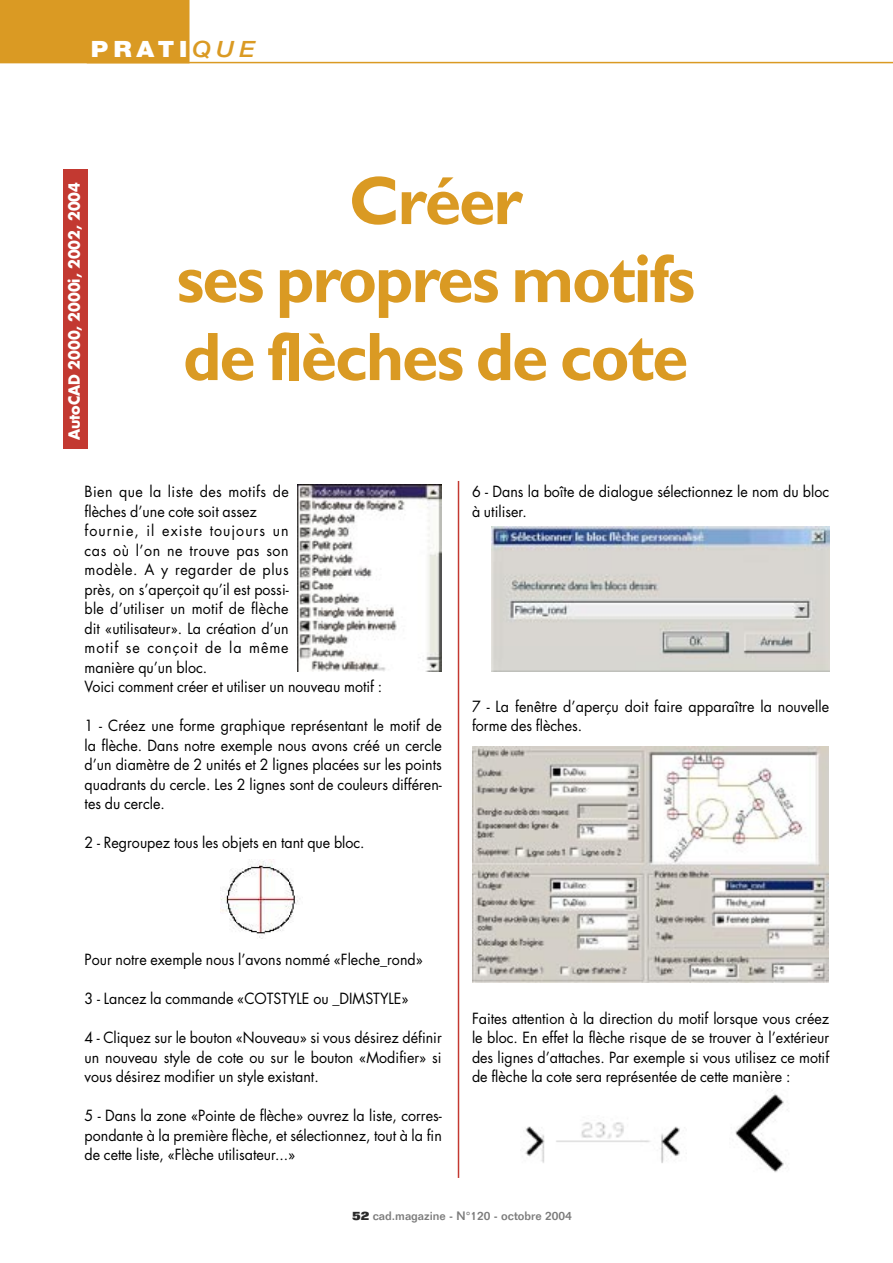
<style>
.page{position:relative;width:893px;height:1263px;background:#fff}
.page>*{position:absolute;margin:0;border:0;box-sizing:border-box;transform-origin:0 0}
.gros_titre_jaune{font:700 69px/78px "Gill Sans";letter-spacing:-.03em;color:#da9a23;text-align:center;scale:.95 1}
.t1{font:900 22.5px "Helvetica Neue";letter-spacing:.2em;color:#fff;scale:1.1 1}
.texte{font:15px/19.5px "Futura";color:#000;text-align:justify;scale:.95 1}
.t2{font:700 15px "Futura";color:#fff;scale:.95 1}
.t3{font:500 12px "Folio";color:#7c7c7c}
.s1{font-weight:500;font-style:italic;color:#da9a23}
.s2{font-weight:800;color:#2a2a2a}
</style>
<div class="page">
<div style="left:0;top:0;width:189px;height:63px;background:#da9a23"></div>
<hr style="left:87px;top:62px;width:806px;height:1px;background:#da9a23">
<hr style="left:458px;top:481px;width:1px;height:697px;background:#c33931">
<div style="left:64px;top:169px;width:24px;height:280px;background:#c33931"></div>
<img style="left:297px;top:485px;width:144px;height:187px">
<img style="left:220px;top:859px;width:80px;height:80px">
<img style="left:472px;top:746px;width:356px;height:237px">
<img style="left:525px;top:1122px;width:155px;height:41px">
<img style="left:735px;top:1090px;width:53px;height:82px">
<img style="left:492px;top:526px;width:337px;height:145px">
<p class="t1" style="left:91px;top:35px;width:151px">PRATI<span class="s1">QUE</span></p>
<p class="t2" style="left:64px;top:440px;width:273px;rotate:-90deg">AutoCAD 2000, 2000i, 2002, 2004</p>
<p class="gros_titre_jaune" style="left:176px;top:162px;width:548px">Créer<br>ses propres motifs de flèches de cote</p>
<p class="texte" style="left:85px;top:482px;width:216px">Bien que la liste des motifs de flèches d’une cote soit assez</p>
<p class="texte" style="left:85px;top:521px;width:216px">fournie, il existe toujours un cas où l’on ne trouve pas son modèle. A y regarder de plus près, on s’aperçoit qu’il est possi&shy;ble d’utiliser un motif de flèche dit «utilisateur». La création d’un motif se conçoit de la même manière qu’un bloc.</p>
<p class="texte" style="left:85px;top:677px;width:315px">Voici comment créer et utiliser un nouveau motif :</p>
<p class="texte" style="left:85px;top:716px;width:377px">1 - Créez une forme graphique représentant le motif de la flèche. Dans notre exemple nous avons créé un cercle d’un diamètre de 2 unités et 2 lignes placées sur les points quadrants du cercle. Les 2 lignes sont de couleurs différen&shy;tes du cercle.</p>
<p class="texte" style="left:85px;top:833px;width:296px">2 - Regroupez tous les objets en tant que bloc.</p>
<p class="texte" style="left:472px;top:482px;width:377px">6 - Dans la boîte de dialogue sélectionnez le nom du bloc à utiliser.</p>
<p class="texte" style="left:472px;top:696px;width:377px">7 - La fenêtre d’aperçu doit faire apparaître la nouvelle forme des flèches.</p>
<p class="texte" style="left:85px;top:950px;width:358px">Pour notre exemple nous l’avons nommé «Fleche_rond»</p>
<p class="texte" style="left:85px;top:989px;width:342px">3 - Lancez la commande «COTSTYLE ou _DIMSTYLE»</p>
<p class="texte" style="left:85px;top:1028px;width:377px">4 - Cliquez sur le bouton «Nouveau» si vous désirez définir un nouveau style de cote ou sur le bouton «Modifier» si vous désirez modifier un style existant.</p>
<p class="texte" style="left:85px;top:1106px;width:378px">5 - Dans la zone «Pointe de flèche» ouvrez la liste, corres&shy;pondante à la première flèche, et sélectionnez, tout à la fin de cette liste, «Flèche utilisateur...»</p>
<p class="texte" style="left:472px;top:1008px;width:378px">Faites attention à la direction du motif lorsque vous créez le bloc. En effet la flèche risque de se trouver à l’extérieur des lignes d’attaches. Par exemple si vous utilisez ce motif de flèche la cote sera représentée de cette manière :</p>
<p class="t3" style="left:352px;top:1208px;width:221px"><span class="s2">52</span> cad.magazine - N°120 - octobre 2004</p>
</div>
